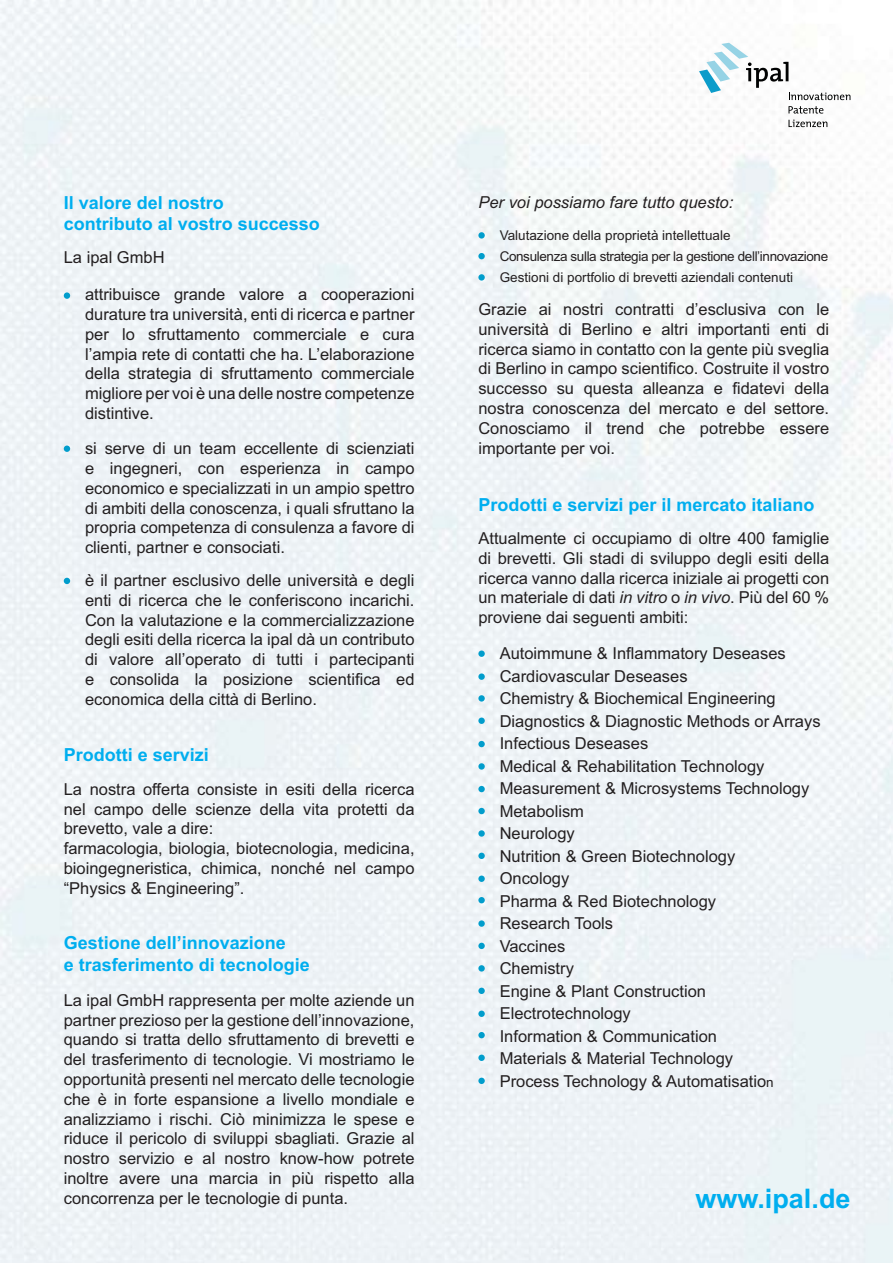
<style>
.page{position:relative;width:893px;height:1263px;background:#fff}
.page>*{position:absolute;margin:0;border:0;box-sizing:border-box;transform-origin:0 0}
.t1{font:700 27px "Arial";color:#00aeef}
.t2{font:700 18px/21.6px "Arial";color:#00aeef}
.t3{font:16.5px/19.8px "Arial";color:#231f20;text-align:justify}
.t4{font:italic 16.5px "Arial";color:#231f20}
.t5{font:13.5px/21px "Arial";color:#231f20}
.s1{font-style:italic}
.s2{font-size:13.5px}
</style>
<div class="page">
<img style="left:0;top:0;width:892px;height:1263px">
<svg style="left:788px;top:106px;width:35px;height:8px"></svg>
<svg style="left:788px;top:120px;width:39px;height:7px"></svg>
<svg style="left:699px;top:43px;width:151px;height:57px"></svg>
<div style="left:64px;top:292px;width:6px;height:7px;background:#019dcc;border-radius:50%"></div>
<svg style="left:64px;top:446px;width:6px;height:6px"></svg>
<svg style="left:64px;top:578px;width:6px;height:6px"></svg>
<svg style="left:478px;top:232px;width:7px;height:7px"></svg>
<div style="left:478px;top:253px;width:7px;height:6px;background:#019dcc;border-radius:50%"></div>
<svg style="left:478px;top:274px;width:7px;height:7px"></svg>
<div style="left:478px;top:651px;width:7px;height:6px;background:#019dcc;border-radius:50%"></div>
<div style="left:478px;top:673px;width:7px;height:7px;background:#019dcc;border-radius:50%"></div>
<svg style="left:478px;top:695px;width:7px;height:7px"></svg>
<div style="left:478px;top:718px;width:7px;height:6px;background:#019dcc;border-radius:50%"></div>
<div style="left:478px;top:741px;width:7px;height:6px;background:#019dcc;border-radius:50%"></div>
<svg style="left:478px;top:763px;width:7px;height:7px"></svg>
<div style="left:478px;top:786px;width:7px;height:6px;background:#019dcc;border-radius:50%"></div>
<div style="left:478px;top:808px;width:7px;height:6px;background:#019dcc;border-radius:50%"></div>
<svg style="left:478px;top:830px;width:7px;height:7px"></svg>
<div style="left:478px;top:853px;width:7px;height:6px;background:#019dcc;border-radius:50%"></div>
<div style="left:478px;top:876px;width:7px;height:6px;background:#019dcc;border-radius:50%"></div>
<div style="left:478px;top:897px;width:7px;height:6px;background:#019dcc;border-radius:50%"></div>
<svg style="left:478px;top:920px;width:7px;height:7px"></svg>
<div style="left:478px;top:943px;width:7px;height:6px;background:#019dcc;border-radius:50%"></div>
<div style="left:478px;top:965px;width:7px;height:7px;background:#019dcc;border-radius:50%"></div>
<div style="left:478px;top:988px;width:7px;height:6px;background:#019dcc;border-radius:50%"></div>
<div style="left:478px;top:1055px;width:7px;height:6px;background:#019dcc;border-radius:50%"></div>
<div style="left:478px;top:1011px;width:7px;height:6px;background:#019dcc;border-radius:50%"></div>
<div style="left:478px;top:1032px;width:7px;height:6px;background:#019dcc;border-radius:50%"></div>
<div style="left:478px;top:1078px;width:7px;height:6px;background:#019dcc;border-radius:50%"></div>
<p class="t2" style="left:64px;top:194px;width:257px">Il valore del nostro<br>contributo al vostro successo</p>
<p class="t3" style="left:64px;top:249px;width:102px">La ipal GmbH</p>
<p class="t3" style="left:85px;top:286px;width:331px">attribuisce grande valore a cooperazioni durature tra università, enti di ricerca e partner per lo sfruttamento commerciale e cura l’ampia rete di contatti che ha. L’elaborazione della strategia di sfruttamento commerciale migliore per voi è una delle nostre competenze distintive.</p>
<p class="t3" style="left:85px;top:440px;width:331px">si serve di un team eccellente di scienziati e ingegneri, con esperienza in campo economico e specializzati in un ampio spettro di ambiti della conoscenza, i quali sfruttano la propria competenza di consulenza a favore di clienti, partner e consociati.</p>
<p class="t3" style="left:85px;top:572px;width:331px">è il partner esclusivo delle università e degli enti di ricerca che le conferiscono incarichi.<br>Con la valutazione e la commercializzazione degli esiti della ricerca la ipal dà un contributo di valore all’operato di tutti i partecipanti e consolida la posizione scientifica ed economica della città di Berlino.</p>
<p class="t2" style="left:64px;top:746px;width:146px">Prodotti e servizi</p>
<p class="t3" style="left:64px;top:781px;width:352px;text-align:left">La nostra offerta consiste in esiti della ricerca nel campo delle scienze della vita protetti da brevetto, vale a dire:<br>farmacologia, biologia, biotecnologia, medicina, bioingegneristica, chimica, nonché nel campo “Physics &amp; Engineering”.</p>
<p class="t2" style="left:64px;top:934px;width:247px">Gestione dell’innovazione<br>e trasferimento di tecnologie</p>
<p class="t3" style="left:64px;top:992px;width:352px">La ipal GmbH rappresenta per molte aziende un partner prezioso per la gestione dell’innovazione, quando si tratta dello sfruttamento di brevetti e del trasferimento di tecnologie. Vi mostriamo le opportunità presenti nel mercato delle tecnologie che è in forte espansione a livello mondiale e analizziamo i rischi. Ciò minimizza le spese e riduce il pericolo di sviluppi sbagliati. Grazie al nostro servizio e al nostro know-how potrete inoltre avere una marcia in più rispetto alla concorrenza per le tecnologie di punta.</p>
<p class="t4" style="left:478px;top:192px;width:256px">Per voi possiamo fare tutto questo:</p>
<p class="t5" style="left:499px;top:226px;width:330px">Valutazione della proprietà intellettuale<br>Consulenza sulla strategia per la gestione dell’innovazione<br>Gestioni di portfolio di brevetti aziendali contenuti</p>
<p class="t3" style="left:478px;top:301px;width:352px">Grazie ai nostri contratti d’esclusiva con le università di Berlino e altri importanti enti di ricerca siamo in contatto con la gente più sveglia di Berlino in campo scientifico. Costruite il vostro successo su questa alleanza e fidatevi della nostra conoscenza del mercato e del settore.<br>Conosciamo il trend che potrebbe essere importante per voi.</p>
<p class="t2" style="left:478px;top:495px;width:337px">Prodotti e servizi per il mercato italiano</p>
<p class="t3" style="left:478px;top:530px;width:352px">Attualmente ci occupiamo di oltre 400 famiglie di brevetti. Gli stadi di sviluppo degli esiti della ricerca vanno dalla ricerca iniziale ai progetti con un materiale di dati <span class="s1">in vitro</span> o <span class="s1">in vivo</span>. Più del 60 % proviene dai seguenti ambiti:</p>
<p class="t3" style="left:499px;top:644px;width:322px;line-height:22.5px;text-align:left">Autoimmune &amp; Inflammatory Deseases<br>Cardiovascular Deseases<br>Chemistry &amp; Biochemical Engineering<br>Diagnostics &amp; Diagnostic Methods or Arrays<br>Infectious Deseases<br>Medical &amp; Rehabilitation Technology<br>Measurement &amp; Microsystems Technology<br>Metabolism<br>Neurology<br>Nutrition &amp; Green Biotechnology<br>Oncology<br>Pharma &amp; Red Biotechnology<br>Research Tools<br>Vaccines<br>Chemistry<br>Engine &amp; Plant Construction<br>Electrotechnology<br>Information &amp; Communication<br>Materials &amp; Material Technology<br>Process Technology &amp; Automatisatio<span class="s2">n</span></p>
<h1 class="t1" style="left:695px;top:1189px;width:156px">www.ipal.de</h1>
</div>
